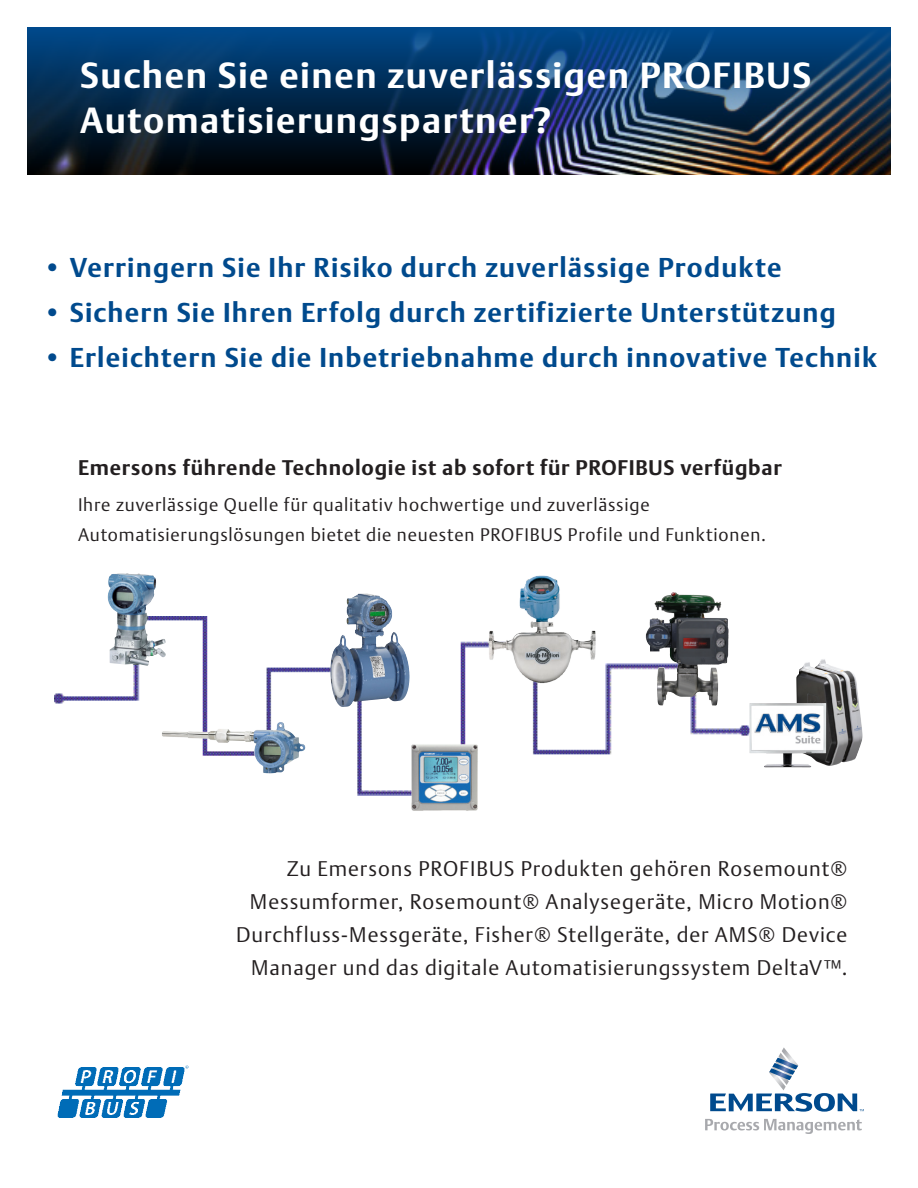
<style>
.page{position:relative;width:918px;height:1188px;background:#fff}
.page>*{position:absolute;margin:0;border:0;box-sizing:border-box;transform-origin:0 0}
.t1{font:700 36px/45px "DTL Argo T";letter-spacing:.045em;color:#fff}
.t2{font:700 27px "DTL Argo T";letter-spacing:.045em;color:#004a8d}
.t3{font:21px/33px "DTL Argo T Light";letter-spacing:.045em;color:#231f20;text-align:right}
.t4{font:700 21px "DTL Argo T";letter-spacing:.035em;color:#231f20}
.t5{font:18px "DTL Argo T Light";letter-spacing:.045em;color:#231f20}
</style>
<div class="page">
<svg style="left:710px;top:1047px;width:154px;height:65px"></svg>
<svg style="left:705px;top:1119px;width:157px;height:15px"></svg>
<img style="left:54px;top:617px;width:695px;height:178px">
<img style="left:108px;top:573px;width:59px;height:93px">
<img style="left:481px;top:575px;width:123px;height:109px">
<img style="left:245px;top:722px;width:36px;height:10px">
<img style="left:796px;top:659px;width:67px;height:107px">
<img style="left:749px;top:703px;width:77px;height:64px">
<img style="left:400px;top:735px;width:89px;height:76px">
<img style="left:347px;top:593px;width:19px;height:14px">
<img style="left:57px;top:1065px;width:132px;height:53px">
<img style="left:654px;top:592px;width:19px;height:13px">
<img style="left:28px;top:27px;width:863px;height:147px">
<p class="t1" style="left:80px;top:52px;width:733px">Suchen Sie einen zuverlässigen PROFIBUS<br>Automatisierungspartner?</p>
<p class="t2" style="left:43px;top:252px;width:740px">• Verringern Sie Ihr Risiko durch zuverlässige Produkte</p>
<p class="t2" style="left:43px;top:297px;width:795px">• Sichern Sie Ihren Erfolg durch zertifizierte Unterstützung</p>
<p class="t2" style="left:43px;top:342px;width:836px">• Erleichtern Sie die Inbetriebnahme durch innovative Technik</p>
<p class="t4" style="left:78px;top:455px;width:705px">Emersons führende Technologie ist ab sofort für PROFIBUS verfügbar</p>
<p class="t5" style="left:78px;top:494px;width:573px">Ihre zuverlässige Quelle für qualitativ hochwertige und zuverlässige</p>
<p class="t5" style="left:78px;top:524px;width:690px">Automatisierungslösungen bietet die neuesten PROFIBUS Profile und Funktionen.</p>
<p class="t3" style="left:236px;top:852px;width:613px">Zu Emersons PROFIBUS Produkten gehören Rosemount® Messumformer, Rosemount® Analysegeräte, Micro Motion® Durchfluss-Messgeräte, Fisher® Stellgeräte, der AMS® Device Manager und das digitale Automatisierungssystem DeltaV™.</p>
</div>
